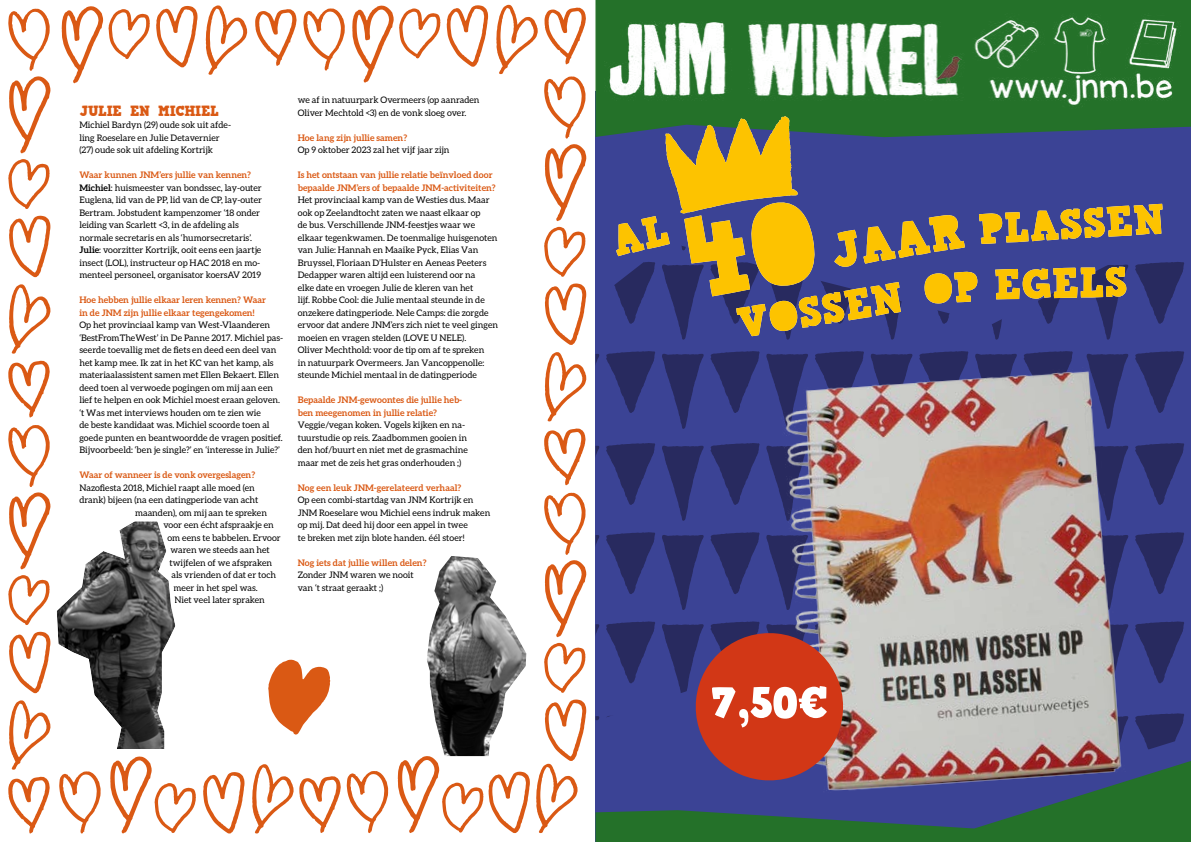
<style>
.page{position:relative;width:1191px;height:842px;background:#fff}
.page>*{position:absolute;margin:0;border:0;box-sizing:border-box;transform-origin:0 0}
.t1{font:26px "jnm 40";letter-spacing:-.015em;color:#da5914}
.t2{font:9px/12.5px "Aleo";color:#000}
.t3{font:700 9px/12.5px "Aleo";color:#da5914}
.s1{font-weight:700;color:#da5914}
.s2{font-weight:700}
</style>
<div class="page">
<div style="left:595px;top:92px;width:596px;height:750px;background:#3b4395"></div>
<svg style="left:595px;top:354px;width:4px;height:11px"></svg>
<svg style="left:606px;top:351px;width:49px;height:62px"></svg>
<svg style="left:662px;top:354px;width:41px;height:75px"></svg>
<svg style="left:710px;top:351px;width:49px;height:34px"></svg>
<svg style="left:815px;top:351px;width:49px;height:4px"></svg>
<svg style="left:920px;top:351px;width:48px;height:4px"></svg>
<svg style="left:1024px;top:351px;width:48px;height:4px"></svg>
<svg style="left:1136px;top:351px;width:48px;height:24px"></svg>
<svg style="left:595px;top:446px;width:4px;height:11px"></svg>
<svg style="left:606px;top:443px;width:49px;height:62px"></svg>
<svg style="left:662px;top:446px;width:41px;height:75px"></svg>
<svg style="left:710px;top:444px;width:13px;height:33px"></svg>
<svg style="left:1176px;top:443px;width:8px;height:24px"></svg>
<svg style="left:595px;top:535px;width:4px;height:11px"></svg>
<svg style="left:606px;top:532px;width:49px;height:62px"></svg>
<svg style="left:662px;top:535px;width:41px;height:75px"></svg>
<svg style="left:710px;top:534px;width:13px;height:33px"></svg>
<svg style="left:1176px;top:532px;width:8px;height:24px"></svg>
<svg style="left:595px;top:624px;width:4px;height:11px"></svg>
<svg style="left:606px;top:621px;width:49px;height:62px"></svg>
<svg style="left:1176px;top:621px;width:8px;height:25px"></svg>
<svg style="left:595px;top:716px;width:4px;height:5px"></svg>
<svg style="left:1176px;top:713px;width:8px;height:25px"></svg>
<div style="left:595px;top:0;width:596px;height:137px;background:#247129"></div>
<img style="left:723px;top:355px;width:453px;height:406px">
<svg style="left:662px;top:621px;width:202px;height:140px"></svg>
<img style="left:596px;top:6px;width:594px;height:104px">
<svg style="left:606px;top:116px;width:578px;height:224px"></svg>
<svg style="left:595px;top:761px;width:596px;height:81px"></svg>
<svg style="left:8px;top:361px;width:42px;height:57px"></svg>
<svg style="left:544px;top:428px;width:41px;height:57px"></svg>
<svg style="left:9px;top:284px;width:42px;height:70px"></svg>
<svg style="left:545px;top:352px;width:41px;height:69px"></svg>
<svg style="left:252px;top:764px;width:89px;height:69px"></svg>
<svg style="left:496px;top:5px;width:42px;height:69px"></svg>
<svg style="left:9px;top:216px;width:42px;height:61px"></svg>
<svg style="left:545px;top:283px;width:41px;height:62px"></svg>
<svg style="left:203px;top:772px;width:42px;height:61px"></svg>
<svg style="left:447px;top:5px;width:41px;height:62px"></svg>
<svg style="left:544px;top:227px;width:41px;height:50px"></svg>
<svg style="left:352px;top:5px;width:88px;height:78px"></svg>
<svg style="left:398px;top:756px;width:132px;height:77px"></svg>
<svg style="left:8px;top:9px;width:43px;height:200px"></svg>
<svg style="left:544px;top:76px;width:42px;height:145px"></svg>
<svg style="left:303px;top:8px;width:42px;height:63px"></svg>
<svg style="left:347px;top:771px;width:41px;height:62px"></svg>
<svg style="left:255px;top:9px;width:41px;height:57px"></svg>
<svg style="left:544px;top:8px;width:42px;height:57px"></svg>
<svg style="left:536px;top:699px;width:50px;height:134px"></svg>
<svg style="left:544px;top:643px;width:41px;height:50px"></svg>
<svg style="left:544px;top:493px;width:42px;height:144px"></svg>
<svg style="left:206px;top:5px;width:41px;height:70px"></svg>
<svg style="left:156px;top:6px;width:42px;height:61px"></svg>
<svg style="left:62px;top:6px;width:88px;height:77px"></svg>
<svg style="left:8px;top:425px;width:188px;height:409px"></svg>
<img style="left:427px;top:556px;width:99px;height:200px">
<svg style="left:268px;top:660px;width:62px;height:75px"></svg>
<h1 class="t1" style="left:79px;top:92px;width:141px">JULIE EN MICHIEL</h1>
<p class="t2" style="left:79px;top:119px;width:153px">Michiel Bardyn (29) oude sok uit afde&shy;ling Roeselare en Julie Detavernier (27) oude sok uit afdeling Kortrijk</p>
<p class="t2" style="left:79px;top:169px;width:184px"><span class="s1">Waar kunnen JNM’ers jullie van kennen?<br></span><span class="s2">Michiel</span>: huismeester van bondssec, lay-outer Euglena, lid van de PP, lid van de CP, lay-outer Bertram. Jobstudent kampenzomer ‘18 onder leiding van Scarlett &lt;3, in de afdeling als normale secretaris en als ‘humorsecretaris’.<br><span class="s2">Julie</span>: voorzitter Kortrijk, ooit eens een jaartje insect (LOL), instructeur op HAC 2018 en mo&shy;menteel personeel, organisator koersAV 2019</p>
<p class="t3" style="left:79px;top:294px;width:188px">Hoe hebben jullie elkaar leren kennen? Waar in de JNM zijn jullie elkaar tegengekomen!</p>
<p class="t2" style="left:79px;top:319px;width:205px">Op het provinciaal kamp van West-Vlaanderen ‘BestFromTheWest’ in De Panne 2017. Michiel pas&shy;seerde toevallig met de fiets en deed een deel van het kamp mee. Ik zat in het KC van het kamp, als materiaalassistent samen met Ellen Bekaert. Ellen deed toen al verwoede pogingen om mij aan een lief te helpen en ook Michiel moest eraan geloven. ‘t Was met interviews houden om te zien wie<br>de beste kandidaat was. Michiel scoorde toen al goede punten en beantwoordde de vragen positief.<br>Bijvoorbeeld: ‘ben je single?’ en ‘interesse in Julie?’</p>
<p class="t3" style="left:79px;top:469px;width:177px">Waar of wanneer is de vonk overgeslagen?</p>
<p class="t2" style="left:79px;top:481px;width:177px">Nazofiesta 2018, Michiel raapt alle moed (en</p>
<p class="t2" style="left:79px;top:494px;width:180px">drank) bijeen (na een datingperiode van acht</p>
<p class="t2" style="left:135px;top:506px;width:133px">maanden), om mij aan te spreken</p>
<p class="t2" style="left:163px;top:519px;width:112px">voor een écht afspraakje en</p>
<p class="t2" style="left:167px;top:531px;width:115px">om eens te babbelen. Ervoor</p>
<p class="t2" style="left:170px;top:544px;width:101px">waren we steeds aan het</p>
<p class="t2" style="left:169px;top:556px;width:104px">twijfelen of we afspraken</p>
<p class="t2" style="left:171px;top:569px;width:106px">als vrienden of dat er toch</p>
<p class="t2" style="left:173px;top:581px;width:86px">meer in het spel was.</p>
<p class="t2" style="left:174px;top:594px;width:92px">Niet veel later spraken</p>
<p class="t2" style="left:298px;top:94px;width:183px">we af in natuurpark Overmeers (op aanraden<br>Oliver Mechtold &lt;3) en de vonk sloeg over.</p>
<p class="t3" style="left:298px;top:131px;width:111px">Hoe lang zijn jullie samen?</p>
<p class="t2" style="left:298px;top:144px;width:153px">Op 9 oktober 2023 zal het vijf jaar zijn</p>
<p class="t3" style="left:298px;top:169px;width:199px">Is het ontstaan van jullie relatie beïnvloed door bepaalde JNM’ers of bepaalde JNM-activiteiten?</p>
<p class="t2" style="left:298px;top:194px;width:202px">Het provinciaal kamp van de Westies dus. Maar ook op Zeelandtocht zaten we naast elkaar op<br>de bus. Verschillende JNM-feestjes waar we elkaar tegenkwamen. De toenmalige huisgenoten van Julie: Hannah en Maaike Pyck, Elias Van Bruyssel, Floriaan D’Hulster en Aeneas Peeters Dedapper waren altijd een luisterend oor na<br>elke date en vroegen Julie de kleren van het<br>lijf. Robbe Cool: die Julie mentaal steunde in de onzekere datingperiode. Nele Camps: die zorgde ervoor dat andere JNM’ers zich niet te veel gingen moeien en vragen stelden (LOVE U NELE).<br>Oliver Mechthold: voor de tip om af te spreken<br>in natuurpark Overmeers. Jan Vancoppenolle: steunde Michiel mentaal in de datingperiode</p>
<p class="t3" style="left:298px;top:394px;width:166px">Bepaalde JNM-gewoontes die jullie heb&shy;ben meegenomen in jullie relatie?</p>
<p class="t2" style="left:298px;top:419px;width:172px">Veggie/vegan koken. Vogels kijken en na&shy;tuurstudie op reis. Zaadbommen gooien in den hof/buurt en niet met de grasmachine maar met de zeis het gras onderhouden ;)</p>
<p class="t3" style="left:298px;top:481px;width:165px">Nog een leuk JNM-gerelateerd verhaal?</p>
<p class="t2" style="left:298px;top:494px;width:194px">Op een combi-startdag van JNM Kortrijk en JNM Roeselare wou Michiel eens indruk maken op mij. Dat deed hij door een appel in twee<br>te breken met zijn blote handen. éél stoer!</p>
<p class="t3" style="left:298px;top:556px;width:130px">Nog iets dat jullie willen delen?</p>
<p class="t2" style="left:298px;top:569px;width:118px">Zonder JNM waren we nooit van ‘t straat geraakt ;)</p>
</div>
